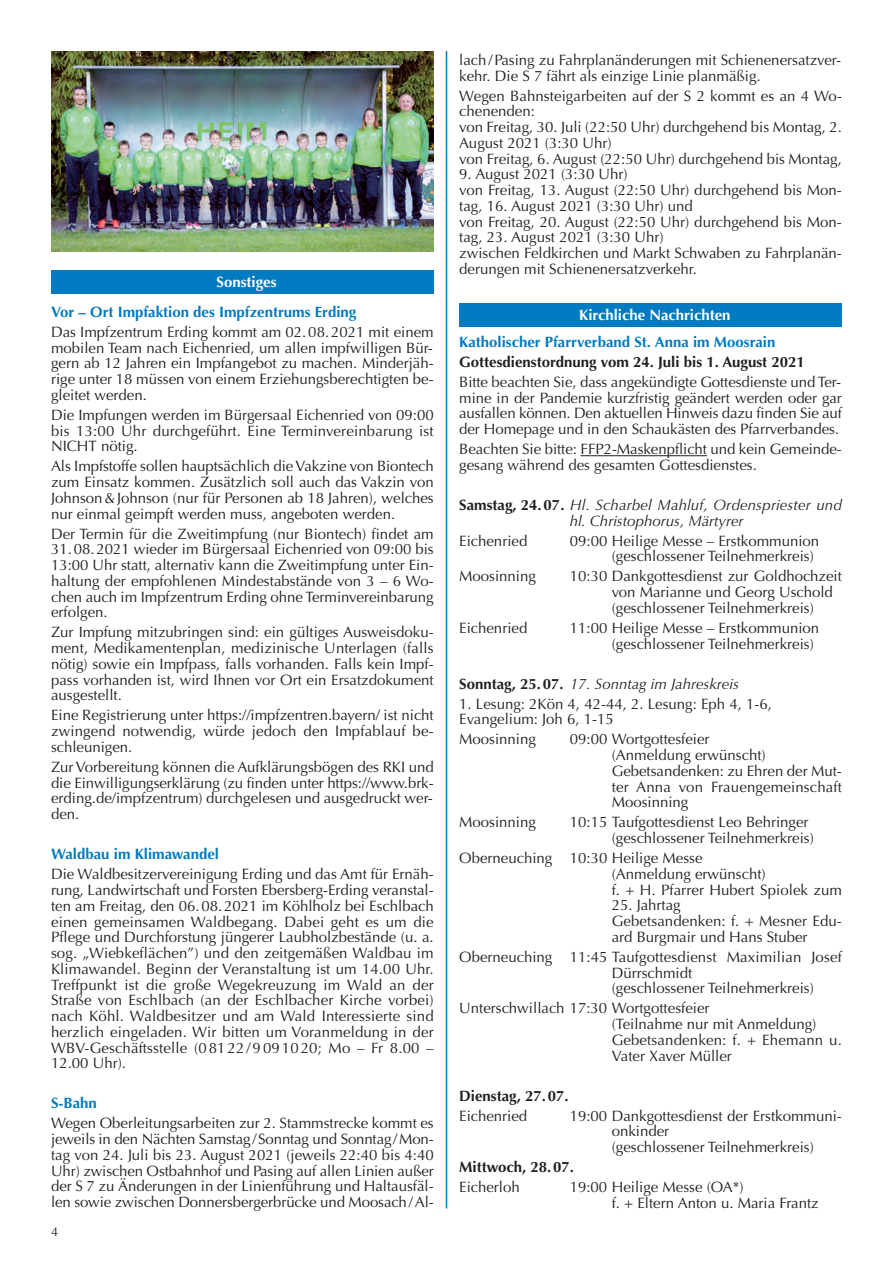
<style>
.page{position:relative;width:893px;height:1263px;background:#fff}
.page>*{position:absolute;margin:0;border:0;box-sizing:border-box;transform-origin:0 0}
.t1{font:15px/15.8px "Optima";color:#231f20}
.t2{font:italic 15px/15.8px "Optima";color:#231f20}
.t3{font:700 15px "Optima";color:#007ac0}
.t4{font:700 15px "Optima";color:#231f20}
.t5{font:700 15px "Optima";color:#fff}
.t6{font:12.75px "Optima";color:#231f20}
.s1{font-weight:700;font-style:normal}
</style>
<div class="page">
<div style="left:459px;top:303px;width:383px;height:24px;background:#007ac0"></div>
<hr style="left:580px;top:455px;width:127px;height:1px;background:#231f20">
<hr style="left:446px;top:51px;width:1px;height:1157px;background:#007ac0">
<img style="left:51px;top:51px;width:383px;height:200px">
<div style="left:51px;top:270px;width:383px;height:23px;background:#007ac0"></div>
<p class="t5" style="left:217px;top:275px;width:62px">Sonstiges</p>
<p class="t3" style="left:51px;top:306px;width:307px">Vor – Ort Impfaktion des Impfzentrums Erding</p>
<p class="t1" style="left:51px;top:325px;width:384px;text-align:justify">Das Impfzentrum Erding kommt am 02.08.2021 mit einem mobilen Team nach Eichenried, um allen impfwilligen Bür&shy;gern ab 12 Jahren ein Impfangebot zu machen. Minderjäh&shy;rige unter 18 müssen von einem Erziehungsberechtigten be&shy;gleitet werden.</p>
<p class="t1" style="left:51px;top:408px;width:384px;text-align:justify">Die Impfungen werden im Bürgersaal Eichenried von 09:00 bis 13:00 Uhr durchgeführt. Eine Terminvereinbarung ist NICHT nötig.</p>
<p class="t1" style="left:51px;top:460px;width:384px;text-align:justify">Als Impfstoffe sollen hauptsächlich die Vakzine von Biontech zum Einsatz kommen. Zusätz lich soll auch das Vakzin von Johnson &amp; Johnson (nur für Personen ab 18 Jahren), welches nur einmal geimpft werden muss, angeboten werden.</p>
<p class="t1" style="left:51px;top:527px;width:384px;text-align:justify">Der Termin für die Zweitimpfung (nur Biontech) findet am 31.08.2021 wieder im Bürgersaal Ei chenried von 09:00 bis 13:00 Uhr statt, alternativ kann die Zweitimpfung unter Ein&shy;haltung der empfohlenen Mindestabstände von 3 – 6 Wo&shy;chen auch im Impfzentrum Erding ohne Termin vereinbarung erfolgen.</p>
<p class="t1" style="left:51px;top:626px;width:384px;text-align:justify">Zur Impfung mitzubringen sind: ein gültiges Ausweisdoku&shy;ment, Medikamentenplan, medizini sche Unterlagen (falls nötig) sowie ein Impfpass, falls vorhanden. Falls kein Impf&shy;pass vor handen ist, wird Ihnen vor Ort ein Ersatzdokument ausgestellt.</p>
<p class="t1" style="left:51px;top:709px;width:384px;text-align:justify">Eine Registrierung unter https://impfzentren.bayern/ ist nicht zwingend notwendig, würde je doch den Impfablauf be&shy;schleunigen.</p>
<p class="t1" style="left:51px;top:760px;width:384px;text-align:justify">Zur Vorbereitung können die Aufklärungsbögen des RKI und die Einwilligungserklärung (zu finden unter https://www.brk&shy;erding.de/impfzentrum) durchgelesen und ausgedruckt wer&shy;den.</p>
<p class="t3" style="left:51px;top:848px;width:170px">Waldbau im Klimawandel</p>
<p class="t1" style="left:51px;top:868px;width:384px;text-align:justify">Die Waldbesitzervereinigung Erding und das Amt für Ernäh&shy;rung, Landwirtschaft und Forsten Ebersberg-Erding veranstal&shy;ten am Freitag, den 06.08.2021 im Köhlholz bei Eschlbach einen gemeinsamen Waldbegang. Dabei geht es um die Pflege und Durchforstung jüngerer Laubholzbestände (u. a. sog. „Wiebkeflächen”) und den zeitgemäßen Waldbau im Klimawandel. Beginn der Veranstaltung ist um 14.00 Uhr.<br>Treffpunkt ist die große Wegekreuzung im Wald an der Straße von Eschlbach (an der Eschlbacher Kirche vorbei) nach Köhl. Waldbesitzer und am Wald Interessierte sind herzlich eingeladen. Wir bitten um Voranmeldung in der WBV-Geschäftsstelle (08122/9091020; Mo – Fr 8.00 – 12.00 Uhr).</p>
<p class="t3" style="left:51px;top:1097px;width:47px">S-Bahn</p>
<p class="t1" style="left:51px;top:1117px;width:384px;text-align:justify">Wegen Oberleitungsarbeiten zur 2. Stammstrecke kommt es jeweils in den Nächten Sams tag/ Sonntag und Sonntag/ Mon&shy;tag von 24. Juli bis 23. August 2021 (jeweils 22:40 bis 4:40<br>Uhr) zwischen Ostbahnhof und Pasing auf allen Linien außer der S 7 zu Änderungen in der Linienführung und Haltausfäl&shy;len sowie zwischen Donnersbergerbrücke und Moosach/ Al-</p>
<p class="t6" style="left:51px;top:1227px;width:9px">4</p>
<p class="t1" style="left:459px;top:53px;width:383px">lach/ Pasing zu Fahrplanänderungen mit Schienenersatzver&shy;kehr. Die S 7 fährt als einzige Linie planmäßig.</p>
<p class="t1" style="left:459px;top:89px;width:384px">Wegen Bahnsteigarbeiten auf der S 2 kommt es an 4 Wo&shy;chenenden:<br>von Freitag, 30. Juli (22:50 Uhr) durchgehend bis Montag, 2.<br>August 2021 (3:30 Uhr)<br>von Freitag, 6. August (22:50 Uhr) durchgehend bis Montag,</p>
<p class="t1" style="left:459px;top:168px;width:384px">9. August 2021 (3:30 Uhr)<br>von Freitag, 13. August (22:50 Uhr) durchgehend bis Mon&shy;tag, 16. August 2021 (3:30 Uhr) und<br>von Freitag, 20. August (22:50 Uhr) durchgehend bis Mon&shy;tag, 23. August 2021 (3:30 Uhr)<br>zwischen Feldkirchen und Markt Schwaben zu Fahrplanän&shy;derungen mit Schienenersatzver kehr.</p>
<p class="t5" style="left:579px;top:308px;width:153px">Kirchliche Nachrichten</p>
<p class="t3" style="left:459px;top:335px;width:318px">Katholischer Pfarrverband St. Anna im Moosrain</p>
<p class="t4" style="left:459px;top:355px;width:347px">Gottesdienstordnung vom 24. Juli bis 1. August 2021</p>
<p class="t1" style="left:459px;top:375px;width:384px;text-align:justify">Bitte beachten Sie, dass angekündigte Gottesdienste und Ter&shy;mine in der Pandemie kurzfristig geändert werden oder gar ausfallen können. Den aktuellen Hinweis dazu finden Sie auf der Homepage und in den Schaukästen des Pfarrverbandes.</p>
<p class="t1" style="left:459px;top:443px;width:384px">Beachten Sie bitte: FFP2-Maskenpflicht und kein Gemeinde&shy;gesang während des gesamten Gottesdienstes.</p>
<p class="t2" style="left:570px;top:498px;width:274px;text-indent:-110px"><span class="s1">Samstag, 24. 07.</span> Hl. Scharbel Mahluf, Ordenspriester und hl. Christophorus, Märtyrer</p>
<p class="t1" style="left:459px;top:534px;width:70px">Eichenried</p>
<p class="t1" style="left:612px;top:534px;width:209px;text-indent:-42px">09:00 Heilige Messe – Erstkommunion (geschlossener Teilnehmerkreis)</p>
<p class="t1" style="left:459px;top:570px;width:78px">Moosinning</p>
<p class="t1" style="left:612px;top:570px;width:232px;text-indent:-42px">10:30 Dankgottesdienst zur Goldhochzeit von Marianne und Georg Uschold (geschlossener Teilnehmerkreis)</p>
<p class="t1" style="left:459px;top:621px;width:70px">Eichenried</p>
<p class="t1" style="left:612px;top:621px;width:209px;text-indent:-42px">11:00 Heilige Messe – Erstkommunion (geschlossener Teilnehmerkreis)</p>
<p class="t2" style="left:459px;top:677px;width:281px"><span class="s1">Sonntag, 25. 07.</span> 17. Sonntag im Jahreskreis</p>
<p class="t1" style="left:459px;top:697px;width:314px">1. Lesung: 2Kön 4, 42-44, 2. Lesung: Eph 4, 1-6,<br>Evangelium: Joh 6, 1-15</p>
<p class="t1" style="left:459px;top:733px;width:78px">Moosinning</p>
<p class="t1" style="left:612px;top:733px;width:232px;text-indent:-42px">09:00 Wortgottesfeier<br>(Anmeldung erwünscht)<br>Gebetsandenken: zu Ehren der Mut&shy;ter Anna von Frauengemeinschaft<br>Moosinning</p>
<p class="t1" style="left:459px;top:816px;width:78px">Moosinning</p>
<p class="t1" style="left:612px;top:816px;width:204px;text-indent:-42px">10:15 Taufgottesdienst Leo Behringer (geschlossener Teilnehmerkreis)</p>
<p class="t1" style="left:612px;top:851px;width:232px;text-indent:-152px">Oberneuching 10:30 Heilige Messe<br>(Anmeldung erwünscht)<br>f. + H. Pfarrer Hubert Spiolek zum</p>
<p class="t1" style="left:612px;top:899px;width:232px">25. Jahrtag<br>Gebetsandenken: f. + Mesner Edu&shy;ard Burgmair und Hans Stuber</p>
<p class="t1" style="left:612px;top:950px;width:232px;text-indent:-152px">Oberneuching 11:45 Taufgottesdienst Maximilian Josef<br>Dürrschmidt<br>(geschlossener Teilnehmerkreis)</p>
<p class="t1" style="left:612px;top:1002px;width:232px;text-indent:-152px">Unterschwillach 17:30 Wortgottesfeier<br>(Teilnahme nur mit Anmeldung)<br>Gebetsandenken: f. + Ehemann u.<br>Vater Xaver Müller</p>
<p class="t4" style="left:459px;top:1089px;width:111px">Dienstag, 27. 07.</p>
<p class="t1" style="left:459px;top:1109px;width:70px">Eichenried</p>
<p class="t1" style="left:612px;top:1109px;width:232px;text-indent:-42px">19:00 Dankgottesdienst der Erstkommuni&shy;onkinder<br>(geschlossener Teilnehmerkreis)</p>
<p class="t4" style="left:459px;top:1161px;width:116px">Mittwoch, 28. 07.</p>
<p class="t1" style="left:459px;top:1180px;width:62px">Eicherloh</p>
<p class="t1" style="left:612px;top:1180px;width:209px;text-indent:-42px">19:00 Heilige Messe (OA*)<br>f. + Eltern Anton u. Maria Frantz</p>
</div>
